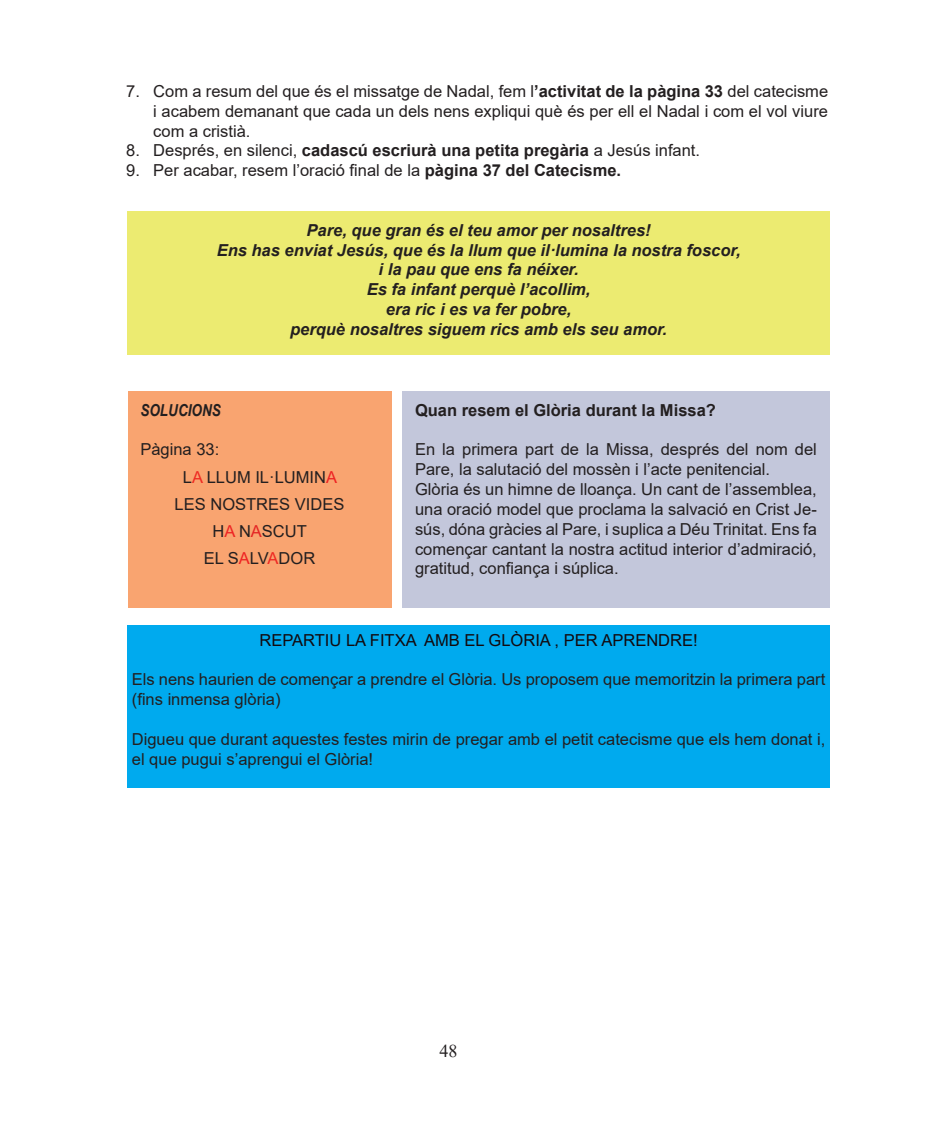
<style>
.page{position:relative;width:936px;height:1127px;background:#fff}
.page>*{position:absolute;margin:0;border:0;box-sizing:border-box;transform-origin:0 0}
.t1{font:18px "Times New Roman";color:#231f20}
.t2{font:16.5px/19.8px "Arial";color:#231f20}
.t3{font:italic 700 16.5px "Arial";color:#231f20}
.t4{font:16.5px "Arial";color:#120a0f}
.t5{font:700 16.5px "Arial";color:#231f20}
.t6{font:italic 700 16.5px "Arial Narrow";color:#231f20}
.s1{font-weight:700}
.s2{color:#ee2a23}
.s3{color:#ee2323}
.s4{color:#e42424}
.s5{color:#ee2823}
</style>
<div class="page">
<div style="left:128px;top:211px;width:701px;height:143px;background:#eceb71"></div>
<div style="left:128px;top:391px;width:263px;height:216px;background:#f9a470"></div>
<div style="left:402px;top:391px;width:427px;height:216px;background:#c3c7db"></div>
<div style="left:128px;top:625px;width:701px;height:162px;background:#0ae"></div>
<p class="t2" style="left:153px;top:81px;width:676px;text-align:justify;text-indent:-27px">7. Com a resum del que és el missatge de Nadal, fem l<span class="s1">’activitat de la pàgina 33</span> del catecisme i acabem demanant que cada un dels nens expliqui què és per ell el Nadal i com el vol viure com a cristià.</p>
<p class="t2" style="left:126px;top:141px;width:575px">8. Després, en silenci, <span class="s1">cadascú escriurà una petita pregària</span> a Jesús infant.</p>
<p class="t2" style="left:126px;top:160px;width:496px">9. Per acabar, resem l’oració final de la <span class="s1">pàgina 37 del Catecisme.</span></p>
<p class="t3" style="left:306px;top:219px;width:345px">Pare, que gran és el teu amor per nosaltres!</p>
<p class="t3" style="left:217px;top:239px;width:525px">Ens has enviat Jesús, que és la llum que il·lumina la nostra foscor,</p>
<p class="t3" style="left:378px;top:259px;width:201px">i la pau que ens fa néixer.</p>
<p class="t3" style="left:366px;top:278px;width:225px">Es fa infant perquè l’acollim,</p>
<p class="t3" style="left:386px;top:298px;width:187px">era ric i es va fer pobre,</p>
<p class="t3" style="left:290px;top:318px;width:378px">perquè nosaltres siguem rics amb els seu amor.</p>
<p class="t6" style="left:140px;top:398px;width:82px">SOLUCIONS</p>
<p class="t2" style="left:140px;top:440px;width:80px">Pàgina 33:</p>
<p class="t2" style="left:183px;top:467px;width:156px">L<span class="s2">A</span> LLUM IL·LUMIN<span class="s3">A</span></p>
<p class="t2" style="left:175px;top:494px;width:171px">LES NOSTRES VIDES</p>
<p class="t2" style="left:212px;top:521px;width:96px">H<span class="s3">A</span> N<span class="s4">A</span>SCUT</p>
<p class="t2" style="left:204px;top:548px;width:113px">EL S<span class="s3">A</span>LV<span class="s5">A</span>DOR</p>
<p class="t5" style="left:415px;top:398px;width:302px">Quan resem el Glòria durant la Missa?</p>
<p class="t2" style="left:415px;top:440px;width:403px">En la primera part de la Missa, després del nom del<br>Pare, la salutació del mossèn i l’acte penitencial.</p>
<p class="t2" style="left:415px;top:479px;width:403px;text-align:justify">Glòria és un himne de lloança. Un cant de l’assemblea, una oració model que proclama la salvació en Crist Je&shy;sús, dóna gràcies al Pare, i suplica a Déu Trinitat. Ens fa començar cantant la nostra actitud interior d’admiració, gratitud, confiança i súplica.</p>
<p class="t4" style="left:259px;top:628px;width:439px">REPARTIU LA FITXA AMB EL GLÒRIA , PER APRENDRE!</p>
<p class="t2" style="left:132px;top:669px;width:695px">Els nens haurien de començar a prendre el Glòria. Us proposem que memoritzin la primera part (fins inmensa glòria)</p>
<p class="t2" style="left:132px;top:729px;width:695px">Digueu que durant aquestes festes mirin de pregar amb el petit catecisme que els hem donat i, el que pugui s’aprengui el Glòria!</p>
<p class="t1" style="left:439px;top:1038px;width:19px">48</p>
</div>
